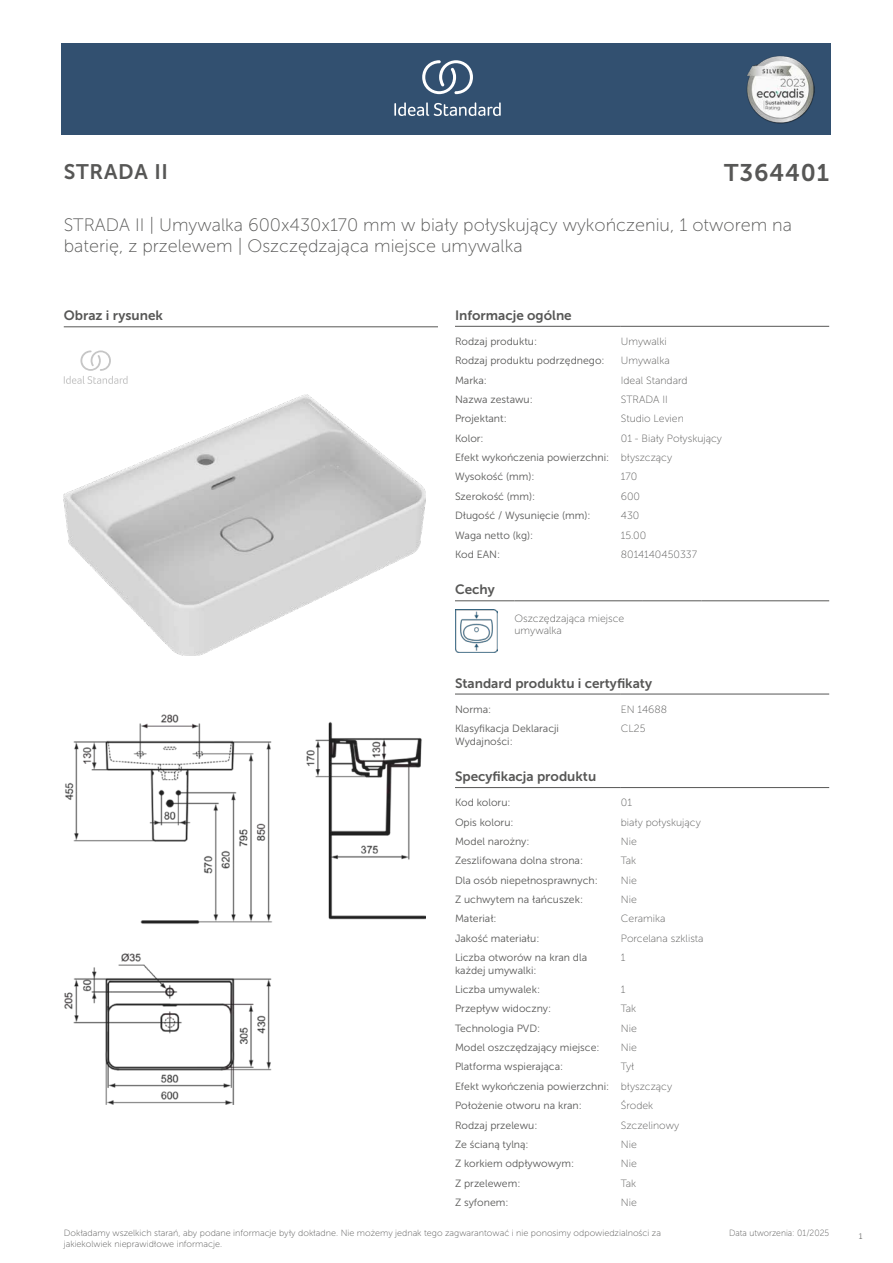
<style>
.page{position:relative;width:893px;height:1263px;background:#fff}
.page>*{position:absolute;margin:0;border:0;box-sizing:border-box;transform-origin:0 0}
.t1{font:24px "Museo Sans 700";letter-spacing:.035em;color:#575756}
.t2{font:21px "Museo Sans 700";letter-spacing:.035em;color:#575756}
.t3{font:18px/21.6px "Museo Sans 100";color:#575756}
.t4{font:13.5px "Museo Sans 700";color:#575756}
.t5{font:10.5px/19.4px "Museo Sans 300";color:#575756}
.t6{font:10.5px/12.6px "Museo Sans 100";color:#575756}
.t7{font:9px/10.8px "Museo Sans 100";color:#575756}
.t8{font:9px "Museo Sans 100";color:#575756;scale:.95 1}
.t9{font:300 9px "Calibri";color:#575756;scale:.95 1}
.s1{font-family:"Museo Sans 100"}
</style>
<div class="page">
<div style="left:62px;top:43px;width:769px;height:91px;background:#325070"></div>
<hr style="left:455px;top:326px;width:166px;height:1px;background:#575756">
<hr style="left:621px;top:326px;width:208px;height:1px;background:#575756">
<hr style="left:455px;top:600px;width:59px;height:1px;background:#575756">
<hr style="left:514px;top:600px;width:128px;height:1px;background:#575756">
<hr style="left:642px;top:600px;width:60px;height:1px;background:#575756">
<hr style="left:702px;top:600px;width:127px;height:1px;background:#575756">
<img style="left:455px;top:609px;width:42px;height:43px">
<hr style="left:455px;top:694px;width:166px;height:1px;background:#575756">
<hr style="left:621px;top:694px;width:208px;height:1px;background:#575756">
<hr style="left:455px;top:787px;width:166px;height:1px;background:#575756">
<hr style="left:621px;top:787px;width:208px;height:1px;background:#575756">
<img style="left:64px;top:714px;width:361px;height:391px">
<hr style="left:64px;top:327px;width:374px;height:1px;background:#575756">
<svg style="left:64px;top:350px;width:64px;height:34px"></svg>
<img style="left:64px;top:395px;width:361px;height:260px">
<svg style="left:394px;top:102px;width:107px;height:14px"></svg>
<svg style="left:422px;top:60px;width:51px;height:34px"></svg>
<img style="left:746px;top:56px;width:68px;height:67px">
<h2 class="t2" style="left:64px;top:160px;width:106px">STRADA II</h2>
<h1 class="t1" style="left:724px;top:160px;width:106px">T364401</h1>
<h3 class="t3" style="left:64px;top:214px;width:730px">STRADA II | Umywalka 600x430x170 mm w biały połyskujący wykończeniu, 1 otworem na baterię, z przelewem | Oszczędzająca miejsce umywalka</h3>
<p class="t4" style="left:64px;top:308px;width:101px">Obraz i rysunek</p>
<p class="t4" style="left:455px;top:308px;width:118px">Informacje ogólne</p>
<p class="t5" style="left:455px;top:332px;width:84px">Rodzaj produktu:</p>
<p class="t6" style="left:621px;top:335px;width:47px">Umywalki</p>
<p class="t5" style="left:455px;top:351px;width:151px">Rodzaj produktu podrzędnego:</p>
<p class="t6" style="left:621px;top:355px;width:50px">Umywalka</p>
<p class="t5" style="left:455px;top:370px;width:33px">Marka:</p>
<p class="t6" style="left:621px;top:374px;width:68px">Ideal Standard</p>
<p class="t5" style="left:455px;top:390px;width:79px">Nazwa zestawu:</p>
<p class="t6" style="left:621px;top:393px;width:48px">STRADA II</p>
<p class="t5" style="left:455px;top:409px;width:53px">Projektant:</p>
<p class="t6" style="left:621px;top:413px;width:65px">Studio Levien</p>
<p class="t5" style="left:455px;top:429px;width:30px">Kolor:</p>
<p class="t6" style="left:621px;top:432px;width:103px">01 - Biały Połyskujący</p>
<p class="t5" style="left:455px;top:448px;width:219px">Efekt wykończenia powierzchni: <span class="s1">błyszczący<br></span>Wysokość (mm):</p>
<p class="t6" style="left:621px;top:471px;width:18px">170</p>
<p class="t5" style="left:455px;top:487px;width:82px">Szerokość (mm):</p>
<p class="t6" style="left:621px;top:490px;width:21px">600</p>
<p class="t5" style="left:455px;top:506px;width:137px">Długość / Wysunięcie (mm):</p>
<p class="t6" style="left:621px;top:509px;width:20px">430</p>
<p class="t5" style="left:455px;top:525px;width:80px">Waga netto (kg):</p>
<p class="t6" style="left:621px;top:529px;width:27px">15.00</p>
<p class="t5" style="left:455px;top:545px;width:47px">Kod EAN:</p>
<p class="t6" style="left:621px;top:548px;width:78px">8014140450337</p>
<p class="t4" style="left:455px;top:582px;width:41px">Cechy</p>
<p class="t6" style="left:514px;top:612px;width:111px">Oszczędzająca miejsce umywalka</p>
<p class="t4" style="left:455px;top:675px;width:199px">Standard produktu i certyfikaty</p>
<p class="t5" style="left:455px;top:699px;width:38px">Norma:</p>
<p class="t6" style="left:621px;top:703px;width:48px">EN 14688</p>
<p class="t5" style="left:455px;top:722px;width:105px;line-height:12.6px">Klasyfikacja Deklaracji<br>Wydajności:</p>
<p class="t6" style="left:621px;top:722px;width:26px">CL25</p>
<p class="t4" style="left:455px;top:769px;width:143px">Specyfikacja produktu</p>
<p class="t5" style="left:455px;top:793px;width:57px">Kod koloru:</p>
<p class="t6" style="left:621px;top:796px;width:13px">01</p>
<p class="t5" style="left:455px;top:812px;width:60px">Opis koloru:</p>
<p class="t6" style="left:621px;top:816px;width:81px">biały połyskujący</p>
<p class="t5" style="left:455px;top:832px;width:76px">Model narożny:</p>
<p class="t6" style="left:621px;top:835px;width:17px">Nie</p>
<p class="t5" style="left:455px;top:851px;width:130px">Zeszlifowana dolna strona:</p>
<p class="t6" style="left:621px;top:854px;width:17px">Tak</p>
<p class="t5" style="left:455px;top:870px;width:144px">Dla osób niepełnosprawnych:</p>
<p class="t6" style="left:621px;top:874px;width:17px">Nie</p>
<p class="t5" style="left:455px;top:890px;width:130px">Z uchwytem na łańcuszek:</p>
<p class="t6" style="left:621px;top:893px;width:17px">Nie</p>
<p class="t5" style="left:455px;top:909px;width:43px">Materiał:</p>
<p class="t6" style="left:621px;top:912px;width:46px">Ceramika</p>
<p class="t5" style="left:455px;top:928px;width:86px">Jakość materiału:</p>
<p class="t6" style="left:621px;top:932px;width:84px">Porcelana szklista</p>
<p class="t5" style="left:455px;top:951px;width:134px;line-height:12.6px">Liczba otworów na kran dla każdej umywalki:</p>
<p class="t6" style="left:621px;top:951px;width:6px">1</p>
<p class="t5" style="left:455px;top:980px;width:87px">Liczba umywalek:</p>
<p class="t6" style="left:621px;top:983px;width:6px">1</p>
<p class="t5" style="left:455px;top:999px;width:98px">Przepływ widoczny:</p>
<p class="t6" style="left:621px;top:1002px;width:17px">Tak</p>
<p class="t5" style="left:455px;top:1018px;width:87px">Technologia PVD:</p>
<p class="t6" style="left:621px;top:1022px;width:17px">Nie</p>
<p class="t5" style="left:455px;top:1038px;width:146px">Model oszczędzający miejsce:</p>
<p class="t6" style="left:621px;top:1041px;width:17px">Nie</p>
<p class="t5" style="left:455px;top:1057px;width:110px">Platforma wspierająca:</p>
<p class="t6" style="left:621px;top:1061px;width:15px">Tył</p>
<p class="t5" style="left:455px;top:1076px;width:219px">Efekt wykończenia powierzchni: <span class="s1">błyszczący<br></span>Położenie otworu na kran:</p>
<p class="t6" style="left:621px;top:1099px;width:34px">Środek</p>
<p class="t5" style="left:455px;top:1115px;width:84px">Rodzaj przelewu:</p>
<p class="t6" style="left:621px;top:1119px;width:60px">Szczelinowy</p>
<p class="t5" style="left:455px;top:1135px;width:75px">Ze ścianą tylną:</p>
<p class="t6" style="left:621px;top:1138px;width:17px">Nie</p>
<p class="t5" style="left:455px;top:1154px;width:121px">Z korkiem odpływowym:</p>
<p class="t6" style="left:621px;top:1157px;width:17px">Nie</p>
<p class="t5" style="left:455px;top:1173px;width:67px">Z przelewem:</p>
<p class="t6" style="left:621px;top:1177px;width:17px">Tak</p>
<p class="t5" style="left:455px;top:1193px;width:55px">Z syfonem:</p>
<p class="t6" style="left:621px;top:1196px;width:17px">Nie</p>
<p class="t7" style="left:64px;top:1227px;width:599px">Dokładamy wszelkich starań, aby podane informacje były dokładne. Nie możemy jednak tego zagwarantować i nie ponosimy odpowiedzialności za jakiekolwiek nieprawidłowe informacje.</p>
<p class="t8" style="left:729px;top:1228px;width:107px">Data utworzenia: 01/2025</p>
<p class="t9" style="left:858px;top:1230px;width:6px">1</p>
</div>
